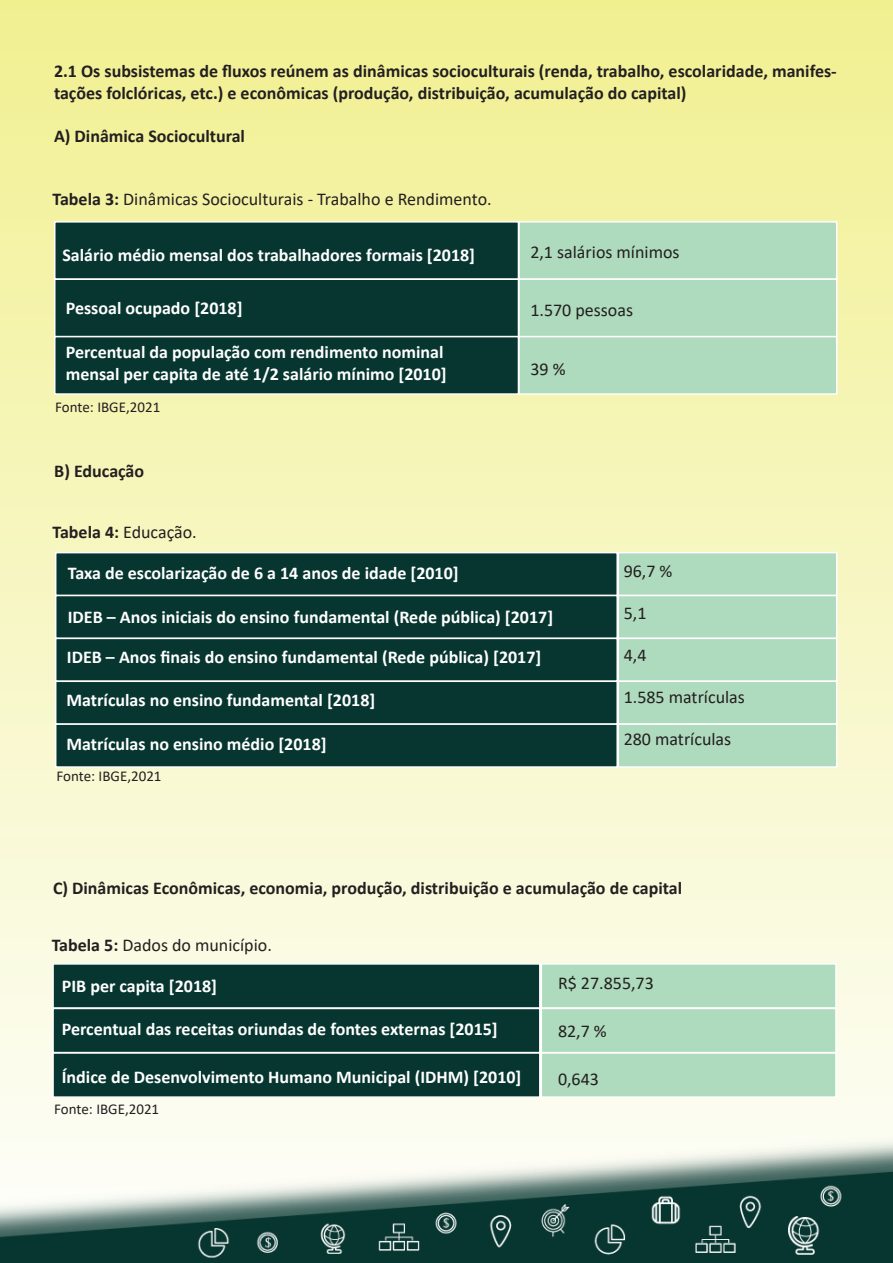
<style>
.page{position:relative;width:893px;height:1263px;background:#fff}
.page>*{position:absolute;margin:0;border:0;box-sizing:border-box;transform-origin:0 0}
.t1{font:700 18px/21.6px "Calibri";color:#fff}
.t2{font:700 18px/21.6px "Calibri";color:#231f20}
.t3{font:18px "Calibri";color:#231f20}
.t4{font:15px "Calibri";color:#231f20}
.s1{font-weight:700}
</style>
<div class="page">
<img style="left:0;top:15px;width:893px;height:1248px">
<div style="left:54px;top:221px;width:465px;height:59px;background:#073630;border:2px solid #fff"></div>
<div style="left:518px;top:221px;width:319px;height:59px;background:#aedabd;border:2px solid #fff"></div>
<div style="left:54px;top:278px;width:465px;height:59px;background:#073630;border:2px solid #fff"></div>
<div style="left:518px;top:278px;width:319px;height:59px;background:#aedabd;border:2px solid #fff"></div>
<div style="left:54px;top:336px;width:465px;height:59px;background:#073630;border:2px solid #fff"></div>
<div style="left:518px;top:336px;width:319px;height:59px;background:#aedabd;border:2px solid #fff"></div>
<div style="left:55px;top:552px;width:563px;height:44px;background:#073630;border:2px solid #fff"></div>
<div style="left:617px;top:552px;width:220px;height:44px;background:#aedabd;border:2px solid #fff"></div>
<div style="left:55px;top:595px;width:563px;height:44px;background:#073630;border:2px solid #fff"></div>
<div style="left:617px;top:595px;width:220px;height:44px;background:#aedabd;border:2px solid #fff"></div>
<div style="left:55px;top:638px;width:563px;height:44px;background:#073630;border:2px solid #fff"></div>
<div style="left:617px;top:638px;width:220px;height:44px;background:#aedabd;border:2px solid #fff"></div>
<div style="left:55px;top:680px;width:563px;height:45px;background:#073630;border:2px solid #fff"></div>
<div style="left:617px;top:680px;width:220px;height:45px;background:#aedabd;border:2px solid #fff"></div>
<div style="left:55px;top:723px;width:563px;height:45px;background:#073630;border:2px solid #fff"></div>
<div style="left:617px;top:723px;width:220px;height:45px;background:#aedabd;border:2px solid #fff"></div>
<div style="left:52px;top:963px;width:489px;height:46px;background:#073630;border:2px solid #fff"></div>
<div style="left:541px;top:963px;width:296px;height:46px;background:#aedabd;border:2px solid #fff"></div>
<div style="left:52px;top:1008px;width:489px;height:45px;background:#073630;border:2px solid #fff"></div>
<div style="left:541px;top:1008px;width:296px;height:45px;background:#aedabd;border:2px solid #fff"></div>
<div style="left:52px;top:1052px;width:489px;height:46px;background:#073630;border:2px solid #fff"></div>
<div style="left:541px;top:1052px;width:296px;height:46px;background:#aedabd;border:2px solid #fff"></div>
<p class="t2" style="left:54px;top:60px;width:784px">2.1 Os subsistemas de fluxos reúnem as dinâmicas socioculturais (renda, trabalho, escolaridade, manifes&shy;tações folclóricas, etc.) e econômicas (produção, distribuição, acumulação do capital)</p>
<p class="t2" style="left:54px;top:125px;width:192px">A) Dinâmica Sociocultural</p>
<p class="t3" style="left:53px;top:186px;width:441px"><span class="s1">Tabela 3:</span> Dinâmicas Socioculturais - Trabalho e Rendimento.</p>
<p class="t1" style="left:62px;top:244px;width:414px">Salário médio mensal dos trabalhadores formais [2018]</p>
<p class="t1" style="left:66px;top:297px;width:178px">Pessoal ocupado [2018]</p>
<p class="t1" style="left:66px;top:341px;width:382px">Percentual da população com rendimento nominal mensal per capita de até 1/2 salário mínimo [2010]</p>
<p class="t4" style="left:55px;top:397px;width:106px">Fonte: IBGE,2021</p>
<p class="t2" style="left:54px;top:460px;width:91px">B) Educação</p>
<p class="t3" style="left:53px;top:519px;width:146px"><span class="s1">Tabela 4:</span> Educação.</p>
<p class="t3" style="left:530px;top:239px;width:151px">2,1 salários mínimos</p>
<p class="t3" style="left:530px;top:298px;width:104px">1.570 pessoas</p>
<p class="t3" style="left:530px;top:356px;width:37px">39 %</p>
<p class="t1" style="left:68px;top:562px;width:392px">Taxa de escolarização de 6 a 14 anos de idade [2010]</p>
<p class="t1" style="left:68px;top:606px;width:487px">IDEB – Anos iniciais do ensino fundamental (Rede pública) [2017]</p>
<p class="t1" style="left:67px;top:646px;width:476px">IDEB – Anos finais do ensino fundamental (Rede pública) [2017]</p>
<p class="t1" style="left:66px;top:689px;width:310px">Matrículas no ensino fundamental [2018]</p>
<p class="t1" style="left:66px;top:733px;width:262px">Matrículas no ensino médio [2018]</p>
<p class="t4" style="left:57px;top:766px;width:106px">Fonte: IBGE,2021</p>
<p class="t3" style="left:624px;top:558px;width:50px">96,7 %</p>
<p class="t3" style="left:624px;top:600px;width:24px">5,1</p>
<p class="t3" style="left:624px;top:642px;width:24px">4,4</p>
<p class="t3" style="left:624px;top:684px;width:123px">1.585 matrículas</p>
<p class="t3" style="left:624px;top:726px;width:109px">280 matrículas</p>
<p class="t2" style="left:53px;top:877px;width:631px">C) Dinâmicas Econômicas, economia, produção, distribuição e acumulação de capital</p>
<p class="t3" style="left:52px;top:933px;width:222px"><span class="s1">Tabela 5:</span> Dados do município.</p>
<p class="t1" style="left:62px;top:974px;width:157px">PIB per capita [2018]</p>
<p class="t1" style="left:62px;top:1018px;width:437px">Percentual das receitas oriundas de fontes externas [2015]</p>
<p class="t1" style="left:62px;top:1066px;width:461px">Índice de Desenvolvimento Humano Municipal (IDHM) [2010]</p>
<p class="t4" style="left:54px;top:1099px;width:106px">Fonte: IBGE,2021</p>
<p class="t3" style="left:558px;top:971px;width:97px">R$ 27.855,73</p>
<p class="t3" style="left:558px;top:1019px;width:50px">82,7 %</p>
<p class="t3" style="left:558px;top:1067px;width:43px">0,643</p>
</div>
